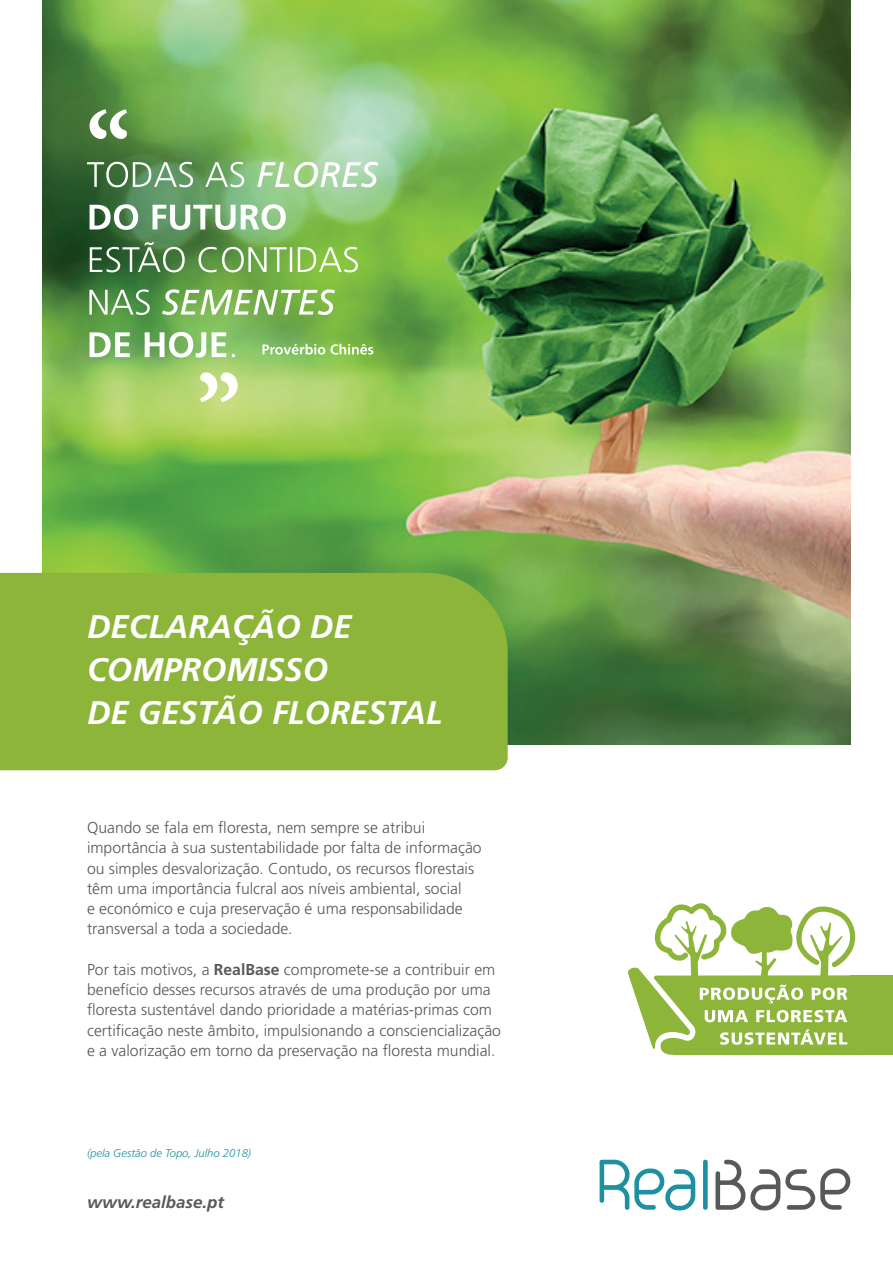
<style>
.page{position:relative;width:893px;height:1268px;background:#fff}
.page>*{position:absolute;margin:0;border:0;box-sizing:border-box;transform-origin:0 0}
.t1{font:italic 700 32.7px/42.8px "Frutiger LT Std";color:#fff}
.t2{font:italic 700 16.8px "Frutiger LT Std";color:#57585a}
.t3{font:300 15.75px/20.2px "Frutiger LT Std";color:#57585a}
.t4{font:italic 300 11.25px "Frutiger LT Std";color:#1d91a1}
.s1{font-weight:700}
</style>
<div class="page">
<div style="left:703px;top:1159px;width:5px;height:50px;background:#1d91a1;border-radius:2px"></div>
<svg style="left:716px;top:1159px;width:134px;height:51px"></svg>
<svg style="left:600px;top:1159px;width:95px;height:51px"></svg>
<img style="left:43px;top:0;width:807px;height:744px">
<div style="left:0;top:573px;width:508px;height:197px;background:#8cb53a"></div>
<svg style="left:628px;top:903px;width:228px;height:151px"></svg>
<div style="left:851px;top:975px;width:42px;height:79px;background:#8cb53a"></div>
<svg style="left:263px;top:344px;width:110px;height:10px"></svg>
<svg style="left:90px;top:332px;width:145px;height:25px"></svg>
<svg style="left:89px;top:289px;width:246px;height:26px"></svg>
<svg style="left:90px;top:242px;width:268px;height:30px;background:#7aa763"></svg>
<svg style="left:90px;top:204px;width:196px;height:26px"></svg>
<svg style="left:87px;top:162px;width:291px;height:25px"></svg>
<svg style="left:90px;top:109px;width:37px;height:30px"></svg>
<svg style="left:200px;top:372px;width:38px;height:30px"></svg>
<h1 class="t1" style="left:87px;top:605px;width:357px">DECLARAÇÃO DE<br>COMPROMISSO<br>DE GESTÃO FLORESTAL</h1>
<p class="t3" style="left:87px;top:817px;width:396px">Quando se fala em floresta, nem sempre se atribui importância à sua sustentabilidade por falta de informação ou simples desvalorização. Contudo, os recursos florestais têm uma importância fulcral aos níveis ambiental, social<br>e económico e cuja preservação é uma responsabilidade transversal a toda a sociedade.</p>
<p class="t3" style="left:87px;top:959px;width:415px">Por tais motivos, a <span class="s1">RealBase</span> compromete-se a contribuir em benefício desses recursos através de uma produção por uma floresta sustentável dando prioridade a matérias-primas com certificação neste âmbito, impulsionando a consciencialização e a valorização em torno da preservação na floresta mundial.</p>
<p class="t4" style="left:87px;top:1146px;width:166px">(pela Gestão de Topo, Julho 2018)</p>
<p class="t2" style="left:87px;top:1191px;width:138px">www.realbase.pt</p>
</div>
